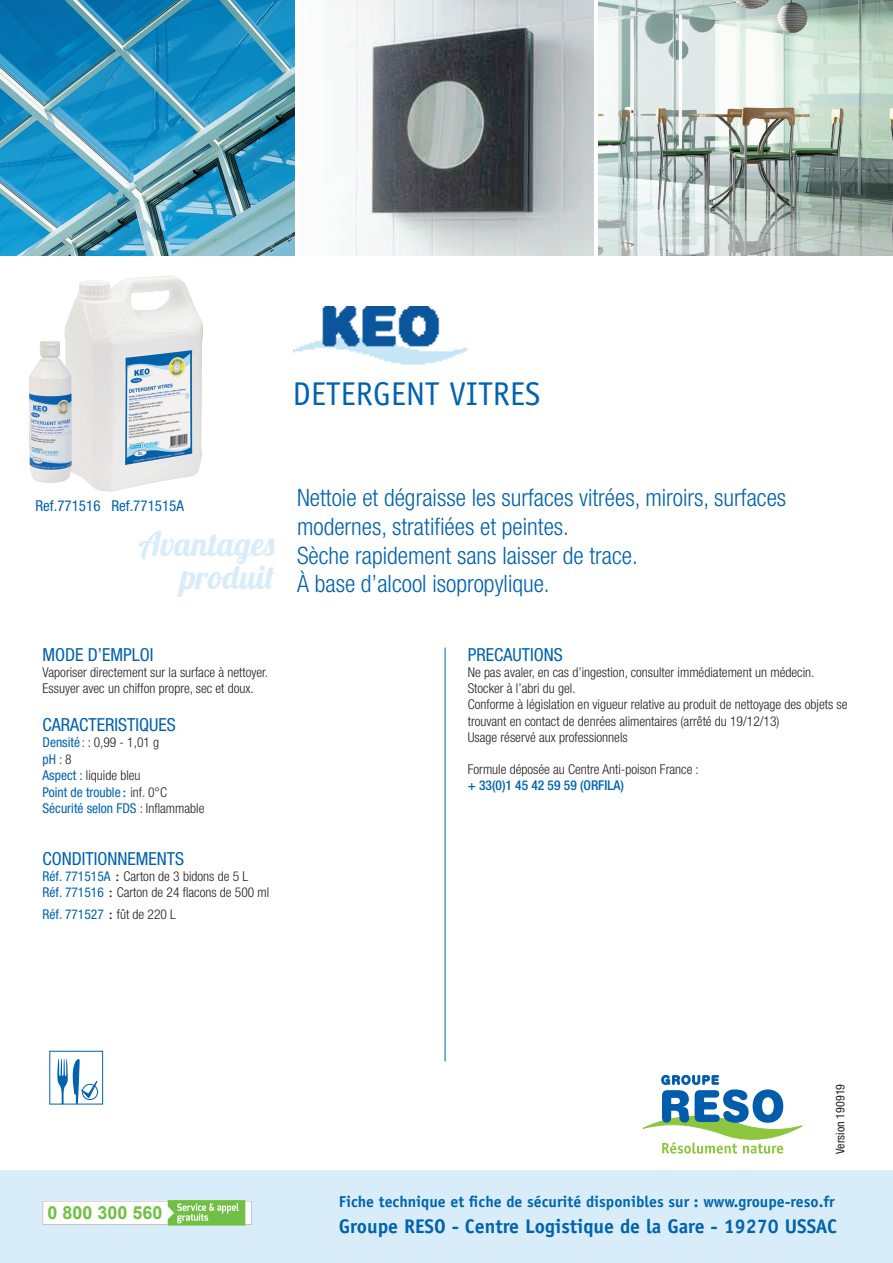
<style>
.page{position:relative;width:893px;height:1263px;background:#fff}
.page>*{position:absolute;margin:0;border:0;box-sizing:border-box;transform-origin:0 0}
.t1{font:33px/33px "Lobster 1.4";color:#d8edf9;text-align:right}
.t2{font:33px "Officina Sans";color:#0163ae}
.t3{font:300 condensed 24px/28.8px "Helvetica Neue LT";color:#0163ae}
.t4{font:700 19.8px "Officina Sans";color:#0163ae}
.t5{font:condensed 18px "Helvetica Neue LT";color:#0163ae}
.t6{font:700 18px "Arial";color:#71bf44}
.t7{font:700 15.75px "Officina Sans";color:#0166af}
.t8{font:condensed 15px "Helvetica Neue LT";color:#0163ae}
.t9{font:300 condensed 13.5px/16.2px "Helvetica Neue LT";color:#231f20}
.t10{font:condensed 13.5px/16.5px "Helvetica Neue LT";color:#0163ae}
.t11{font:500 condensed 13.5px "Helvetica Neue";color:#0163ae}
.t12{font:condensed 12px "Helvetica Neue LT";color:#231f20}
.s1{font-weight:300;color:#231f20}
.s2{font-family:"Officina Sans";font-stretch:normal}
.s3{font-weight:400;color:#0163ae}
.s4{font-family:"Officina Sans";font-weight:400;font-stretch:normal}
.s5{font-family:"Officina Sans";font-stretch:normal;color:#231f20}
</style>
<div class="page">
<img style="left:0;top:0;width:295px;height:255px">
<img style="left:347px;top:0;width:247px;height:255px">
<img style="left:598px;top:0;width:295px;height:255px">
<div style="left:0;top:1170px;width:893px;height:93px;background:#d8edf9"></div>
<svg style="left:643px;top:1075px;width:160px;height:78px"></svg>
<hr style="left:445px;top:648px;width:1px;height:413px;background:#0163ae">
<img style="left:293px;top:306px;width:174px;height:59px">
<img style="left:64px;top:276px;width:139px;height:216px">
<img style="left:29px;top:341px;width:43px;height:142px">
<div style="left:49px;top:1051px;width:54px;height:53px;border:1px solid #0163ae"></div>
<svg style="left:57px;top:1058px;width:41px;height:46px"></svg>
<svg style="left:43px;top:1200px;width:209px;height:25px;background:#d0e8c2"></svg>
<h1 class="t2" style="left:292px;top:375px;width:250px">DETERGENT VITRES</h1>
<p class="t8" style="left:35px;top:497px;width:150px">Ref.771516 Ref.771515A</p>
<h1 class="t1" style="left:139px;top:527px;width:137px">Avantages produit</h1>
<h3 class="t5" style="left:43px;top:644px;width:113px">MODE D’EMPLOI</h3>
<p class="t9" style="left:43px;top:664px;width:227px">Vaporiser directement sur la surface à nettoyer.<br>Essuyer avec un chiffon propre, sec et doux.</p>
<h3 class="t5" style="left:43px;top:714px;width:135px">CARACTERISTIQUES</h3>
<p class="t10" style="left:43px;top:734px;width:163px">Densité <span class="s1">: : 0,99 - 1,01 g<br></span>pH <span class="s1">: 8<br></span>Aspect : <span class="s1">liquide bleu<br></span>Point de trouble <span class="s2">:</span> <span class="s1">inf. 0°C<br></span>Sécurité selon FDS <span class="s1">: Inflammable</span></p>
<h3 class="t5" style="left:43px;top:848px;width:143px">CONDITIONNEMENTS</h3>
<p class="t9" style="left:43px;top:868px;width:228px"><span class="s3">Réf. 771515A</span> <span class="s4">:</span> Carton de 3 bidons de 5 L<br><span class="s3">Réf. 771516</span> <span class="s4">:</span> Carton de 24 flacons de 500 ml</p>
<p class="t10" style="left:43px;top:906px;width:135px">Réf. 771527 <span class="s5">:</span> <span class="s1">fût de 220 L</span></p>
<h2 class="t3" style="left:297px;top:483px;width:491px">Nettoie et dégraisse les surfaces vitrées, miroirs, surfaces modernes, stratifiées et peintes.<br>Sèche rapidement sans laisser de trace.<br>À base d’alcool isopropylique.</h2>
<h3 class="t5" style="left:468px;top:644px;width:97px">PRECAUTIONS</h3>
<p class="t9" style="left:468px;top:664px;width:381px">Ne pas avaler, en cas d’ingestion, consulter immédiatement un médecin.<br>Stocker à l’abri du gel.<br>Conforme à législation en vigueur relative au produit de nettoyage des objets se trouvant en contact de denrées alimentaires (arrêté du 19/12/13)<br>Usage réservé aux professionnels</p>
<p class="t9" style="left:468px;top:761px;width:233px">Formule déposée au Centre Anti-poison France :</p>
<p class="t11" style="left:468px;top:777px;width:158px">+ 33(0)1 45 42 59 59 (ORFILA)</p>
<h3 class="t6" style="left:47px;top:1201px;width:117px">0 800 300 560</h3>
<p class="t12" style="left:833px;top:1154px;width:71px;rotate:-90deg">Version 190919</p>
<p class="t7" style="left:339px;top:1192px;width:497px">Fiche technique et fiche de sécurité disponibles sur : www.groupe-reso.fr</p>
<h3 class="t4" style="left:339px;top:1214px;width:500px">Groupe RESO - Centre Logistique de la Gare - 19270 USSAC</h3>
</div>
